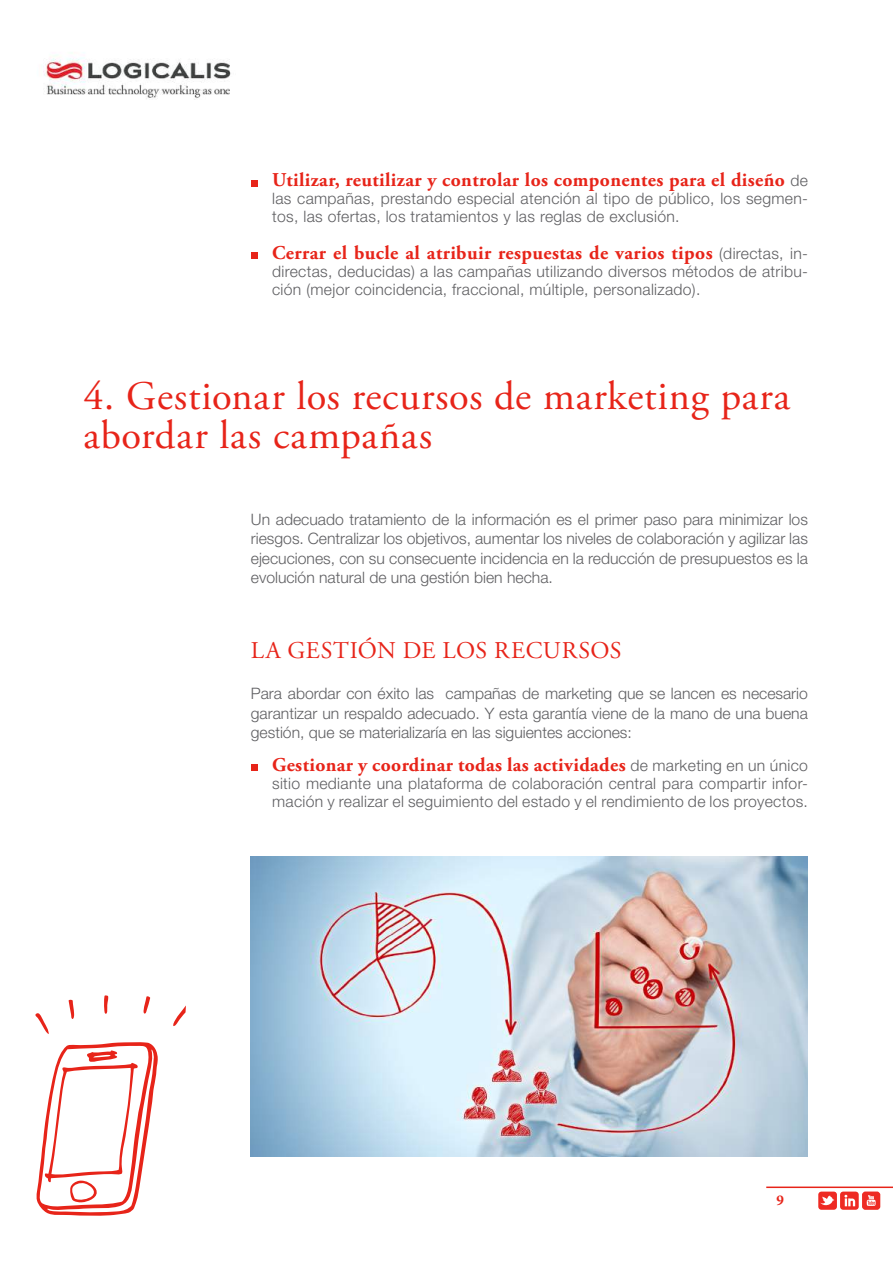
<style>
.page{position:relative;width:893px;height:1263px;background:#fff}
.page>*{position:absolute;margin:0;border:0;box-sizing:border-box;transform-origin:0 0}
.t1{font:40.5px/39px "Adobe Garamond Pro";letter-spacing:.02em;color:#e72419}
.t2{font:24px "Adobe Garamond Pro";letter-spacing:.02em;color:#e72419}
.t3{font:700 19.5px "Adobe Garamond Pro";letter-spacing:.02em;color:#e72419}
.t4{font:300 15.75px/19.5px "Helvetica Neue LT Std";letter-spacing:.02em;color:#5f5f62}
.t5{font:700 15px "Minion Pro";color:#e72419}
.s1{font-family:"Helvetica Neue LT Std";font-weight:300;font-size:15.75px;color:#5f5f62}
</style>
<div class="page">
<img style="left:43px;top:52px;width:188px;height:48px">
<hr style="left:766px;top:1186px;width:127px;height:2px;background:#e72419">
<svg style="left:818px;top:1192px;width:41px;height:18px"></svg>
<div style="left:862px;top:1191px;width:18px;height:19px;background:#ee2a23;border-radius:3px"></div>
<svg style="left:867px;top:1195px;width:9px;height:11px"></svg>
<svg style="left:251px;top:180px;width:6px;height:6px"></svg>
<div style="left:251px;top:252px;width:6px;height:7px;background:#e72419"></div>
<svg style="left:251px;top:764px;width:6px;height:6px"></svg>
<img style="left:251px;top:857px;width:556px;height:300px">
<svg style="left:104px;top:995px;width:5px;height:19px"></svg>
<svg style="left:143px;top:996px;width:7px;height:18px"></svg>
<svg style="left:69px;top:999px;width:5px;height:20px"></svg>
<svg style="left:173px;top:1005px;width:13px;height:21px"></svg>
<svg style="left:35px;top:1013px;width:14px;height:21px"></svg>
<svg style="left:36px;top:1042px;width:122px;height:174px"></svg>
<p class="t3" style="left:272px;top:169px;width:537px">Utilizar, reutilizar y controlar los componentes para el diseño <span class="s1">de</span></p>
<p class="t4" style="left:272px;top:189px;width:537px;line-height:18px">las campañas, prestando especial atención al tipo de público, los segmen&shy;tos, las ofertas, los tratamientos y las reglas de exclusión.</p>
<p class="t3" style="left:272px;top:241px;width:537px">Cerrar el bucle al atribuir respuestas de varios tipos <span class="s1">(directas, in-</span></p>
<p class="t4" style="left:272px;top:262px;width:537px;line-height:18px">directas, deducidas) a las campañas utilizando diversos métodos de atribu&shy;ción (mejor coincidencia, fraccional, múltiple, personalizado).</p>
<h1 class="t1" style="left:84px;top:378px;width:708px">4. Gestionar los recursos de marketing para abordar las campañas</h1>
<p class="t4" style="left:251px;top:509px;width:559px;text-align:justify">Un adecuado tratamiento de la información es el primer paso para minimizar los riesgos. Centralizar los objetivos, aumentar los niveles de colaboración y agilizar las ejecuciones, con su consecuente incidencia en la reducción de presupuestos es la evolución natural de una gestión bien hecha.</p>
<h2 class="t2" style="left:251px;top:636px;width:372px">LA GESTIÓN DE LOS RECURSOS</h2>
<p class="t4" style="left:251px;top:683px;width:559px;text-align:justify">Para abordar con éxito las campañas de marketing que se lancen es necesario garantizar un respaldo adecuado. Y esta garantía viene de la mano de una buena gestión, que se materializaría en las siguientes acciones:</p>
<p class="t3" style="left:272px;top:753px;width:537px">Gestionar y coordinar todas las actividades <span class="s1">de marketing en un único</span></p>
<p class="t4" style="left:272px;top:773px;width:537px;line-height:18px">sitio mediante una plataforma de colaboración central para compartir infor&shy;mación y realizar el seguimiento del estado y el rendimiento de los proyectos.</p>
<p class="t5" style="left:776px;top:1189px;width:9px">9</p>
</div>
